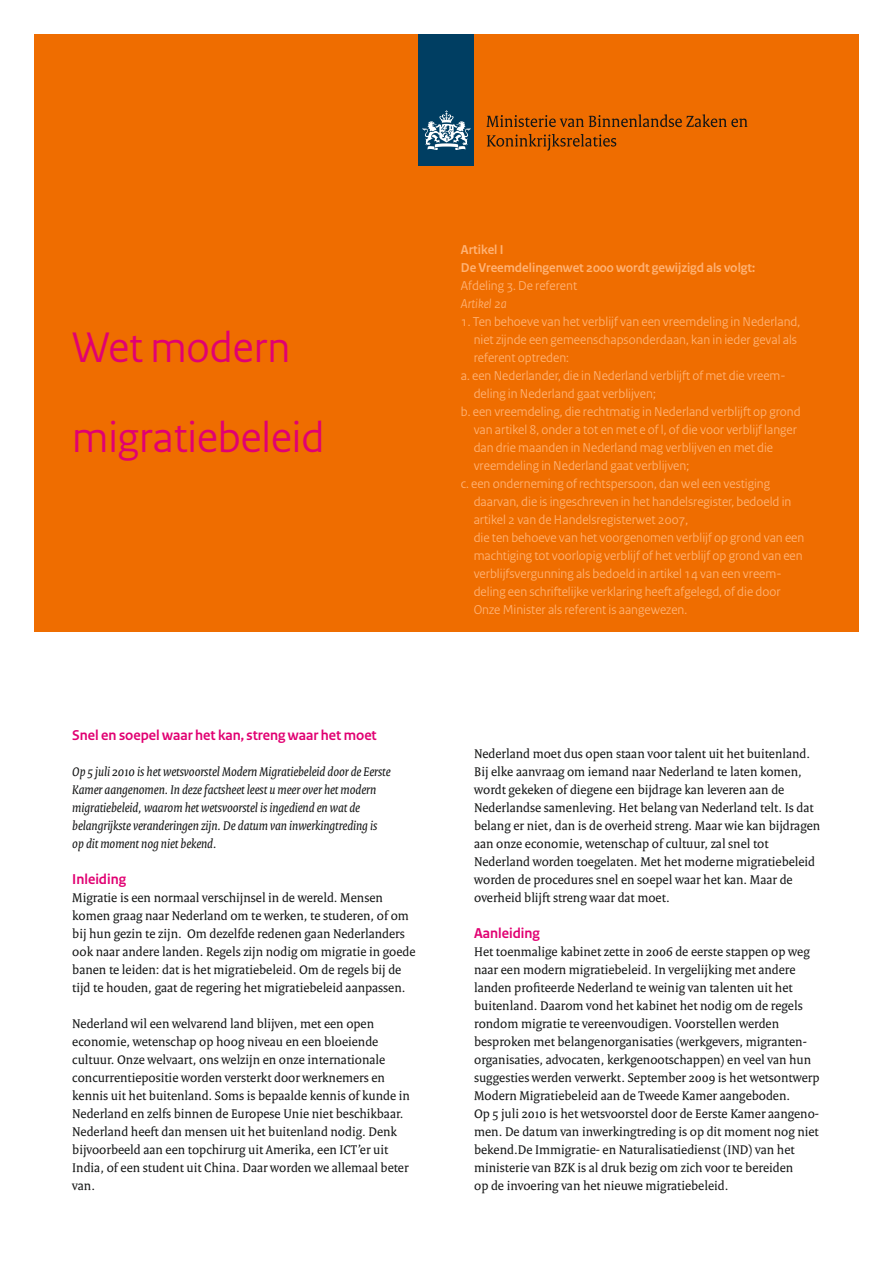
<style>
.page{position:relative;width:893px;height:1263px;background:#fff}
.page>*{position:absolute;margin:0;border:0;box-sizing:border-box;transform-origin:0 0}
.t1{font:45px/90px "Rijksoverheid Sans";color:#e10072}
.t2{font:700 15px "Rijksoverheid Sans";color:#e10072}
.t3{font:13.5px/18px "Rijksoverheid Serif";color:#151616}
.t4{font:13.5px "Rijksoverheid Sans";color:#ffb274}
.t5{font:italic 13.5px/18px "Rijksoverheid Serif";color:#151616}
.t6{font:700 13.5px/18px "Rijksoverheid Sans";color:#ffb274}
.t7{font:italic 13.5px "Rijksoverheid Sans";color:#ffb274}
</style>
<div class="page">
<div style="left:34px;top:34px;width:825px;height:597px;background:#ef6d00"></div>
<div style="left:419px;top:34px;width:55px;height:132px;background:#003e62"></div>
<svg style="left:423px;top:110px;width:47px;height:40px"></svg>
<svg style="left:486px;top:114px;width:261px;height:13px"></svg>
<svg style="left:487px;top:134px;width:129px;height:17px"></svg>
<h1 class="t1" style="left:72px;top:303px;width:254px">Wet modern migratiebeleid</h1>
<p class="t2" style="left:72px;top:727px;width:306px">Snel en soepel waar het kan, streng waar het moet</p>
<p class="t5" style="left:72px;top:762px;width:320px">Op 5 juli 2010 is het wetsvoorstel Modern Migratiebeleid door de Eerste Kamer aangenomen. In deze factsheet leest u meer over het modern migratiebeleid, waarom het wetsvoorstel is ingediend en wat de belangrijkste veranderingen zijn. De datum van inwerkingtreding is op dit moment nog niet bekend.</p>
<p class="t2" style="left:72px;top:871px;width:55px">Inleiding</p>
<p class="t3" style="left:72px;top:888px;width:345px">Migratie is een normaal verschijnsel in de wereld. Mensen komen graag naar Nederland om te werken, te studeren, of om bij hun gezin te zijn. Om dezelfde redenen gaan Nederlanders ook naar andere landen. Regels zijn nodig om migratie in goede banen te leiden: dat is het migratiebeleid. Om de regels bij de tijd te houden, gaat de regering het migratiebeleid aanpassen.</p>
<p class="t3" style="left:72px;top:1014px;width:339px">Nederland wil een welvarend land blijven, met een open economie, wetenschap op hoog niveau en een bloeiende cultuur. Onze welvaart, ons welzijn en onze internationale concurrentiepositie worden versterkt door werknemers en kennis uit het buitenland. Soms is bepaalde kennis of kunde in Nederland en zelfs binnen de Europese Unie niet beschikbaar.<br>Nederland heeft dan mensen uit het buitenland nodig. Denk bijvoorbeeld aan een topchirurg uit Amerika, een ICT’er uit India, of een student uit China. Daar worden we allemaal beter van.</p>
<p class="t6" style="left:461px;top:241px;width:296px">Artikel I<br>De Vreemdelingenwet 2000 wordt gewijzigd als volgt:</p>
<p class="t4" style="left:461px;top:278px;width:118px">Afdeling 3. De referent</p>
<p class="t7" style="left:461px;top:296px;width:47px">Artikel 2a</p>
<p class="t4" style="left:461px;top:314px;width:341px">1. Ten behoeve van het verblijf van een vreemdeling in Nederland,</p>
<p class="t4" style="left:474px;top:332px;width:325px">niet zijnde een gemeenschapsonderdaan, kan in ieder geval als</p>
<p class="t4" style="left:474px;top:350px;width:97px">referent optreden:</p>
<p class="t4" style="left:461px;top:368px;width:326px">a. een Nederlander, die in Nederland verblijft of met die vreem-</p>
<p class="t4" style="left:474px;top:386px;width:184px">deling in Nederland gaat verblijven;</p>
<p class="t4" style="left:461px;top:404px;width:341px">b. een vreemdeling, die rechtmatig in Nederland verblijft op grond</p>
<p class="t4" style="left:474px;top:422px;width:325px">van artikel 8, onder a tot en met e of l, of die voor verblijf langer</p>
<p class="t4" style="left:474px;top:440px;width:301px">dan drie maanden in Nederland mag verblijven en met die</p>
<p class="t4" style="left:474px;top:458px;width:217px">vreemdeling in Nederland gaat verblijven;</p>
<p class="t4" style="left:461px;top:476px;width:311px">c. een onderneming of rechtspersoon, dan wel een vestiging</p>
<p class="t4" style="left:474px;top:494px;width:319px">daarvan, die is ingeschreven in het handelsregister, bedoeld in</p>
<p class="t4" style="left:474px;top:512px;width:216px">artikel 2 van de Handelsregisterwet 2007,</p>
<p class="t4" style="left:474px;top:530px;width:332px">die ten behoeve van het voorgenomen verblijf op grond van een</p>
<p class="t4" style="left:474px;top:548px;width:330px">machtiging tot voorlopig verblijf of het verblijf op grond van een</p>
<p class="t4" style="left:474px;top:566px;width:309px">verblijfsvergunning als bedoeld in artikel 14 van een vreem-</p>
<p class="t4" style="left:474px;top:584px;width:308px">deling een schriftelijke verklaring heeft afgelegd, of die door</p>
<p class="t4" style="left:474px;top:602px;width:215px">Onze Minister als referent is aangewezen.</p>
<p class="t3" style="left:474px;top:744px;width:348px">Nederland moet dus open staan voor talent uit het buitenland.<br>Bij elke aanvraag om iemand naar Nederland te laten komen, wordt gekeken of diegene een bijdrage kan leveren aan de Nederlandse samenleving. Het belang van Nederland telt. Is dat belang er niet, dan is de overheid streng. Maar wie kan bijdragen aan onze economie, wetenschap of cultuur, zal snel tot Nederland worden toegelaten. Met het moderne migratiebeleid worden de procedures snel en soepel waar het kan. Maar de overheid blijft streng waar dat moet.</p>
<p class="t2" style="left:474px;top:925px;width:67px">Aanleiding</p>
<p class="t3" style="left:474px;top:942px;width:347px">Het toenmalige kabinet zette in 2006 de eerste stappen op weg naar een modern migratiebeleid. In vergelijking met andere landen profiteerde Nederland te weinig van talenten uit het buitenland. Daarom vond het kabinet het nodig om de regels rondom migratie te vereenvoudigen. Voorstellen werden besproken met belangenorganisaties (werkgevers, migranten&shy;organisaties, advocaten, kerkgenootschappen) en veel van hun suggesties werden verwerkt. September 2009 is het wetsontwerp Modern Migratiebeleid aan de Tweede Kamer aangeboden.<br>Op 5 juli 2010 is het wetsvoorstel door de Eerste Kamer aangeno&shy;men. De datum van inwerkingtreding is op dit moment nog niet bekend.De Immigratie- en Naturalisatiedienst (IND) van het ministerie van BZK is al druk bezig om zich voor te bereiden<br>op de invoering van het nieuwe migratiebeleid.</p>
</div>
